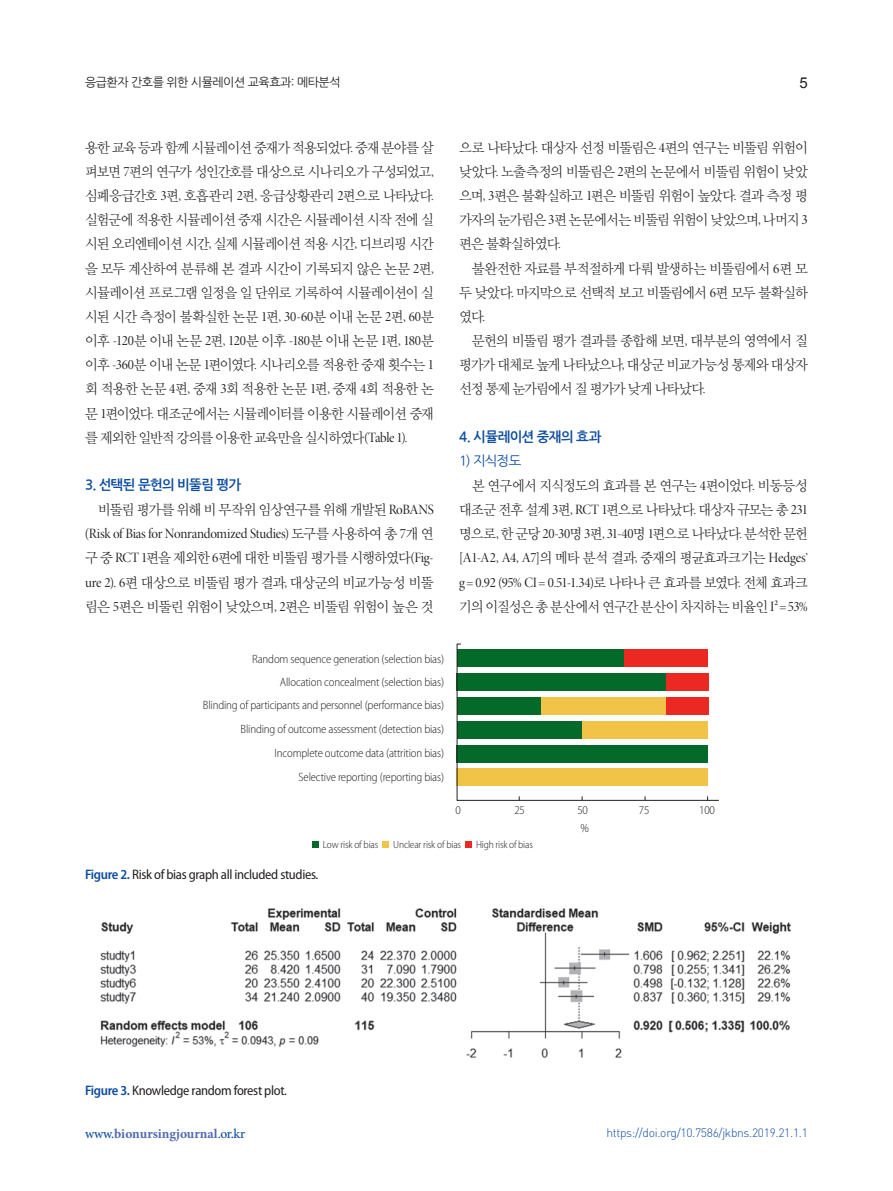
<style>
.page{position:relative;width:893px;height:1191px;background:#fff}
.page>*{position:absolute;margin:0;border:0;box-sizing:border-box;transform-origin:0 0}
.t1{font:15px "Arial";color:#231f20}
.t2{font:14.25px/24.2px "YDVY Mj O32";letter-spacing:-.06em;color:#231f20;text-align:justify;scale:.95 1}
.t3{font:14.25px/24.2px "YDVY Mj O32";letter-spacing:-.06em;color:#231f20;text-align:justify;scale:.96 1}
.t4{font:14.25px/24.2px "Minion Pro Disp";letter-spacing:-.02em;color:#231f20;scale:.95 1}
.t5{font:14.25px "Minion Pro Disp";letter-spacing:-.02em;color:#231f20;scale:.96 1}
.t6{font:semi-condensed 13.8px "Myriad Pro";letter-spacing:-.025em;color:#231f20}
.t7{font:700 13.5px "Minion Pro";color:#516bb3}
.t8{font:13.5px "Nanum Gothic OTF Bold";letter-spacing:-.045em;color:#0d4da1}
.t9{font:13.5px "Nanum Gothic OTF";color:#0d4da1}
.t10{font:300 semi-condensed 12px/23.5px "Myriad Pro";letter-spacing:-.015em;color:#231f20;text-align:right}
.t11{font:300 12px "DIN Pro";letter-spacing:-.025em;color:#0d4da1}
.t12{font:12px "Nanum Gothic OTF";letter-spacing:-.04em;color:#231f20}
.t13{font:300 semi-condensed 10.5px "Myriad Pro";letter-spacing:-.015em;color:#231f20}
.s1{font-family:"Minion Pro Disp"}
.s2{font-family:"YDVY Mj O32"}
.s3{font-weight:600;color:#0d4da1}
.s4{font-weight:500;color:#0d4da1}
</style>
<div class="page">
<img style="left:100px;top:908px;width:692px;height:150px">
<svg style="left:456px;top:643px;width:263px;height:158px"></svg>
<div style="left:383px;top:841px;width:6px;height:7px;background:#f1c447"></div>
<div style="left:312px;top:841px;width:7px;height:7px;background:#046a29"></div>
<div style="left:465px;top:841px;width:7px;height:7px;background:#ec2823"></div>
<p class="t12" style="left:85px;top:75px;width:257px">응급환자 간호를 위한 시뮬레이션 교육효과: 메타분석</p>
<p class="t1" style="left:800px;top:73px;width:10px">5</p>
<p class="t2" style="left:85px;top:135px;width:369px">용한 교육 등과 함께 시뮬레이션 중재가 적용되었다<span class="s1">.</span> 중재 분야를 살 펴보면 <span class="s1">7</span>편의 연구가 성인간호를 대상으로 시나리오가 구성되었고<span class="s1">, </span>심폐응급간호 <span class="s1">3</span>편<span class="s1">,</span> 호흡관리 <span class="s1">2</span>편<span class="s1">,</span> 응급상황관리 <span class="s1">2</span>편으로 나타났다<span class="s1">. </span>실험군에 적용한 시뮬레이션 중재 시간은 시뮬레이션 시작 전에 실 시된 오리엔테이션 시간<span class="s1">,</span> 실제 시뮬레이션 적용 시간<span class="s1">,</span> 디브리핑 시간 을 모두 계산하여 분류해 본 결과 시간이 기록되지 않은 논문 <span class="s1">2</span>편<span class="s1">, </span>시뮬레이션 프로그램 일정을 일 단위로 기록하여 시뮬레이션이 실 시된 시간 측정이 불확실한 논문 <span class="s1">1</span>편<span class="s1">, 30-60</span>분 이내 논문 <span class="s1">2</span>편<span class="s1">, 60</span>분 이후 <span class="s1">-120</span>분 이내 논문 <span class="s1">2</span>편<span class="s1">, 120</span>분 이후 <span class="s1">-180</span>분 이내 논문 <span class="s1">1</span>편<span class="s1">, 180</span>분 이후 <span class="s1">-360</span>분 이내 논문 <span class="s1">1</span>편이였다<span class="s1">.</span> 시나리오를 적용한 중재 횟수는 <span class="s1">1 </span>회 적용한 논문 <span class="s1">4</span>편<span class="s1">,</span> 중재 <span class="s1">3</span>회 적용한 논문 <span class="s1">1</span>편<span class="s1">,</span> 중재 <span class="s1">4</span>회 적용한 논 문 <span class="s1">1</span>편이었다<span class="s1">.</span> 대조군에서는 시뮬레이터를 이용한 시뮬레이션 중재 를 제외한 일반적 강의를 이용한 교육만을 실시하였다<span class="s1">(Table 1).</span></p>
<p class="t8" style="left:85px;top:478px;width:158px">3. 선택된 문헌의 비뚤림 평가</p>
<p class="t3" style="left:98px;top:497px;width:351px">비뚤림 평가를 위해 비 무작위 임상연구를 위해 개발된 <span class="s1">RoBANS</span></p>
<p class="t5" style="left:85px;top:525px;width:365px">(Risk of Bias for Nonrandomized Studies) <span class="s2">도구를 사용하여 총</span> 7<span class="s2">개 연</span></p>
<p class="t3" style="left:85px;top:545px;width:365px">구 중 <span class="s1">RCT 1</span>편을 제외한 <span class="s1">6</span>편에 대한 비뚤림 평가를 시행하였다<span class="s1">(Fig&shy;ure 2). 6</span>편 대상으로 비뚤림 평가 결과<span class="s1">,</span> 대상군의 비교가능성 비뚤 림은 <span class="s1">5</span>편은 비뚤린 위험이 낮았으며<span class="s1">, 2</span>편은 비뚤림 위험이 높은 것</p>
<p class="t3" style="left:459px;top:135px;width:365px">으로 나타났다<span class="s1">.</span> 대상자 선정 비뚤림은 <span class="s1">4</span>편의 연구는 비뚤림 위험이 낮았다<span class="s1">.</span> 노출측정의 비뚤림은 <span class="s1">2</span>편의 논문에서 비뚤림 위험이 낮았 으며<span class="s1">, 3</span>편은 불확실하고 <span class="s1">1</span>편은 비뚤림 위험이 높았다<span class="s1">.</span> 결과 측정 평 가자의 눈가림은 <span class="s1">3</span>편 논문에서는 비뚤림 위험이 낮았으며<span class="s1">,</span> 나머지 <span class="s1">3 </span>편은 불확실하였다<span class="s1">.</span></p>
<p class="t3" style="left:459px;top:255px;width:365px;text-indent:13px">불완전한 자료를 부적절하게 다뤄 발생하는 비뚤림에서 <span class="s1">6</span>편 모 두 낮았다<span class="s1">.</span> 마지막으로 선택적 보고 비뚤림에서 <span class="s1">6</span>편 모두 불확실하 였다<span class="s1">.</span></p>
<p class="t3" style="left:459px;top:328px;width:365px;text-indent:13px">문헌의 비뚤림 평가 결과를 종합해 보면<span class="s1">,</span> 대부분의 영역에서 질 평가가 대체로 높게 나타났으나<span class="s1">,</span> 대상군 비교가능성 통제와 대상자 선정 통제 눈가림에서 질 평가가 낮게 나타났다<span class="s1">.</span></p>
<p class="t8" style="left:459px;top:430px;width:144px">4. 시뮬레이션 중재의 효과</p>
<p class="t9" style="left:459px;top:453px;width:64px">1) 지식정도</p>
<p class="t2" style="left:459px;top:473px;width:369px;text-indent:13px">본 연구에서 지식정도의 효과를 본 연구는 <span class="s1">4</span>편이었다<span class="s1">.</span> 비동등성 대조군 전후 설계 <span class="s1">3</span>편<span class="s1">, RCT 1</span>편으로 나타났다<span class="s1">.</span> 대상자 규모는 총 <span class="s1">231 </span>명으로<span class="s1">,</span> 한 군당 <span class="s1">20-30</span>명 <span class="s1">3</span>편<span class="s1">, 31-40</span>명 <span class="s1">1</span>편으로 나타났다<span class="s1">.</span> 분석한 문헌</p>
<p class="t4" style="left:459px;top:546px;width:369px">[A1-A2, A4, A7]<span class="s2">의 메타 분석 결과</span>, <span class="s2">중재의 평균효과크기는</span> Hedges’ g = 0.92 (95% CI = 0.51-1.34)<span class="s2">로 나타나 큰 효과를 보였다</span>. <span class="s2">전체 효과크</span></p>
<p class="t2" style="left:459px;top:593px;width:368px">기의 이질성은 총 분산에서 연구간 분산이 차지하는 비율인 <span class="s1">I2= 53%</span></p>
<p class="t10" style="left:203px;top:647px;width:243px">Random sequence generation (selection bias)<br>Allocation concealment (selection bias)<br>Blinding of participants and personnel (performance bias)<br>Blinding of outcome assessment (detection bias)<br>Incomplete outcome data (attrition bias)<br>Selective reporting (reporting bias)</p>
<p class="t10" style="left:455px;top:798px;width:7px">0</p>
<p class="t10" style="left:514px;top:798px;width:12px">25</p>
<p class="t10" style="left:577px;top:798px;width:12px">50</p>
<p class="t10" style="left:639px;top:798px;width:12px">75</p>
<p class="t10" style="left:699px;top:798px;width:17px">100</p>
<p class="t10" style="left:580px;top:816px;width:10px">%</p>
<p class="t13" style="left:323px;top:839px;width:57px">Low risk of bias</p>
<p class="t13" style="left:393px;top:839px;width:69px">Unclear risk of bias</p>
<p class="t13" style="left:476px;top:839px;width:58px">High risk of bias</p>
<p class="t6" style="left:85px;top:866px;width:235px"><span class="s3">Figure 2.</span> Risk of bias graph all included studies.</p>
<p class="t6" style="left:85px;top:1083px;width:203px"><span class="s3">Figure 3.</span> Knowledge random forest plot.</p>
<p class="t7" style="left:85px;top:1124px;width:162px"><span class="s4">www.</span>bionursingjournal<span class="s4">.or.kr</span></p>
<p class="t11" style="left:606px;top:1125px;width:203px">https://doi.org/10.7586/jkbns.2019.21.1.1</p>
</div>
